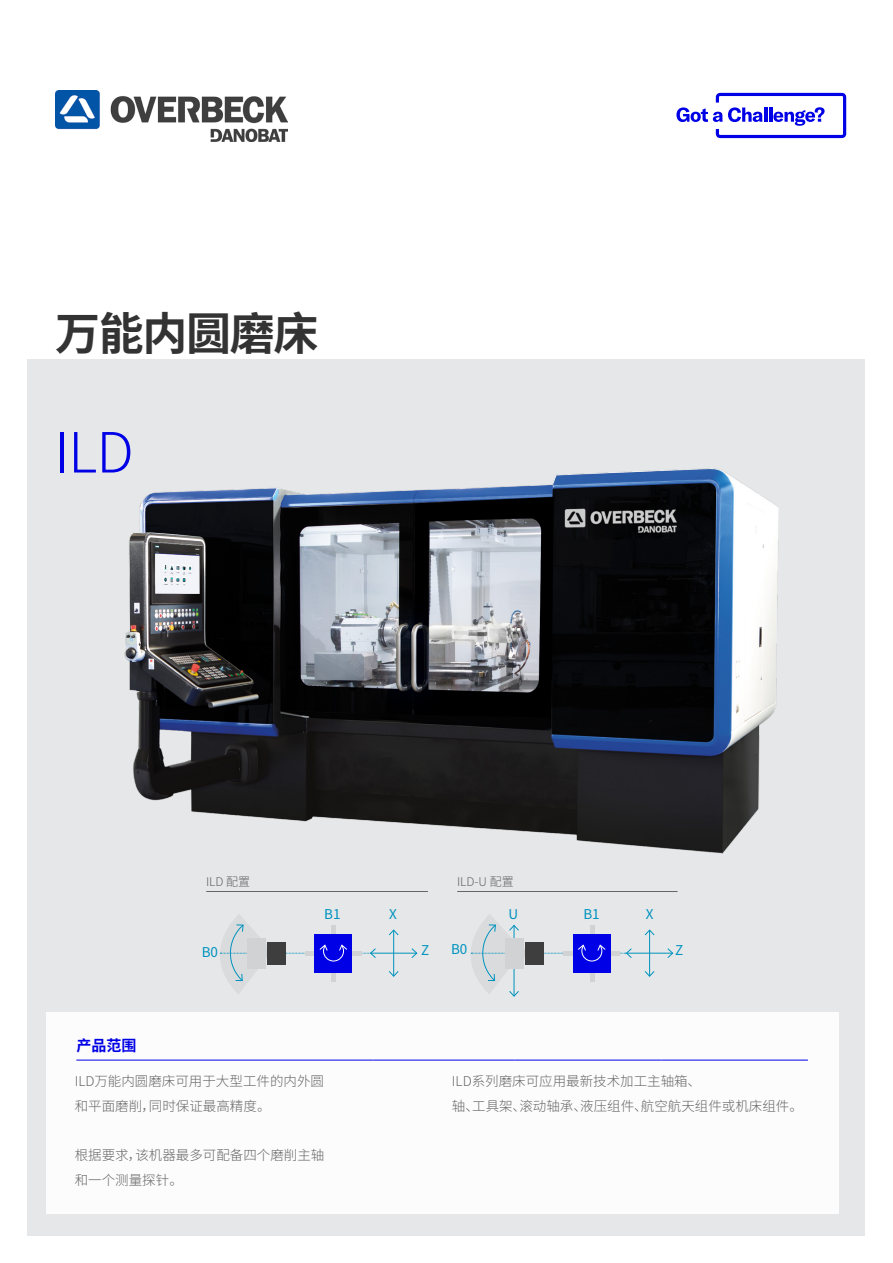
<style>
.page{position:relative;width:893px;height:1263px;background:#fff}
.page>*{position:absolute;margin:0;border:0;box-sizing:border-box;transform-origin:0 0}
.t1{font:300 55.5px "Noto Sans SC";color:#0000e6}
.t2{font:700 45px "Noto Sans SC";letter-spacing:-.03em;color:#333}
.t3{font:700 15px "Noto Sans SC";color:#0000e6}
.texto_INTRODUCCION{font:300 13.5px "Noto Sans SC";color:#666}
.t4{font:13.5px "Noto Sans SC";color:#0093be}
.t5{font:300 12px "Noto Sans SC";color:#666}
</style>
<div class="page">
<svg style="left:676px;top:93px;width:170px;height:45px"></svg>
<div style="left:28px;top:359px;width:837px;height:876px;background:#e6e7e9"></div>
<div style="left:47px;top:1012px;width:792px;height:201px;background:#fff"></div>
<hr style="left:76px;top:1060px;width:298px;height:1px;background:#0000e6">
<hr style="left:374px;top:1060px;width:141px;height:1px;background:#0000e6">
<hr style="left:515px;top:1060px;width:146px;height:1px;background:#0000e6">
<hr style="left:661px;top:1060px;width:147px;height:1px;background:#0000e6">
<img style="left:55px;top:91px;width:232px;height:50px">
<img style="left:124px;top:469px;width:655px;height:384px">
<hr style="left:393px;top:930px;width:1px;height:46px;background:#0093be">
<svg style="left:389px;top:971px;width:10px;height:6px"></svg>
<svg style="left:389px;top:929px;width:10px;height:6px"></svg>
<hr style="left:649px;top:930px;width:1px;height:46px;background:#0093be">
<svg style="left:644px;top:971px;width:11px;height:6px"></svg>
<svg style="left:644px;top:929px;width:11px;height:6px"></svg>
<hr style="left:371px;top:953px;width:46px;height:1px;background:#0093be">
<svg style="left:411px;top:948px;width:6px;height:10px"></svg>
<hr style="left:626px;top:953px;width:47px;height:1px;background:#0093be">
<svg style="left:667px;top:948px;width:6px;height:10px"></svg>
<hr style="left:206px;top:891px;width:222px;height:1px;background:#666">
<hr style="left:457px;top:891px;width:221px;height:1px;background:#666">
<svg style="left:219px;top:915px;width:157px;height:79px"></svg>
<svg style="left:470px;top:915px;width:162px;height:82px"></svg>
<p class="t2" style="left:55px;top:308px;width:265px">万能内圆磨床</p>
<p class="t1" style="left:55px;top:421px;width:80px">ILD</p>
<p class="t3" style="left:76px;top:1037px;width:61px">产品范围</p>
<p class="t5" style="left:206px;top:875px;width:46px">ILD 配置</p>
<p class="t5" style="left:457px;top:875px;width:58px">ILD-U 配置</p>
<p class="t4" style="left:324px;top:906px;width:18px">B1</p>
<p class="t4" style="left:389px;top:906px;width:9px">X</p>
<p class="t4" style="left:509px;top:906px;width:11px">U</p>
<p class="t4" style="left:583px;top:906px;width:18px">B1</p>
<p class="t4" style="left:646px;top:906px;width:9px">X</p>
<p class="t4" style="left:421px;top:942px;width:10px">Z</p>
<p class="t4" style="left:675px;top:942px;width:10px">Z</p>
<p class="t4" style="left:202px;top:944px;width:18px">B0</p>
<p class="t4" style="left:451px;top:941px;width:18px">B0</p>
<p class="texto_INTRODUCCION" style="left:75px;top:1074px;width:251px">ILD万能内圆磨床可用于大型工件的内外圆</p>
<p class="texto_INTRODUCCION" style="left:75px;top:1098px;width:197px">和平面磨削，同时保证最高精度。</p>
<p class="texto_INTRODUCCION" style="left:75px;top:1148px;width:251px">根据要求，该机器最多可配备四个磨削主轴</p>
<p class="texto_INTRODUCCION" style="left:75px;top:1172px;width:110px">和一个测量探针。</p>
<p class="texto_INTRODUCCION" style="left:452px;top:1074px;width:251px">ILD系列磨床可应用最新技术加工主轴箱、</p>
<p class="texto_INTRODUCCION" style="left:452px;top:1098px;width:353px">轴、工具架、滚动轴承、液压组件、航空航天组件或机床组件。</p>
</div>
